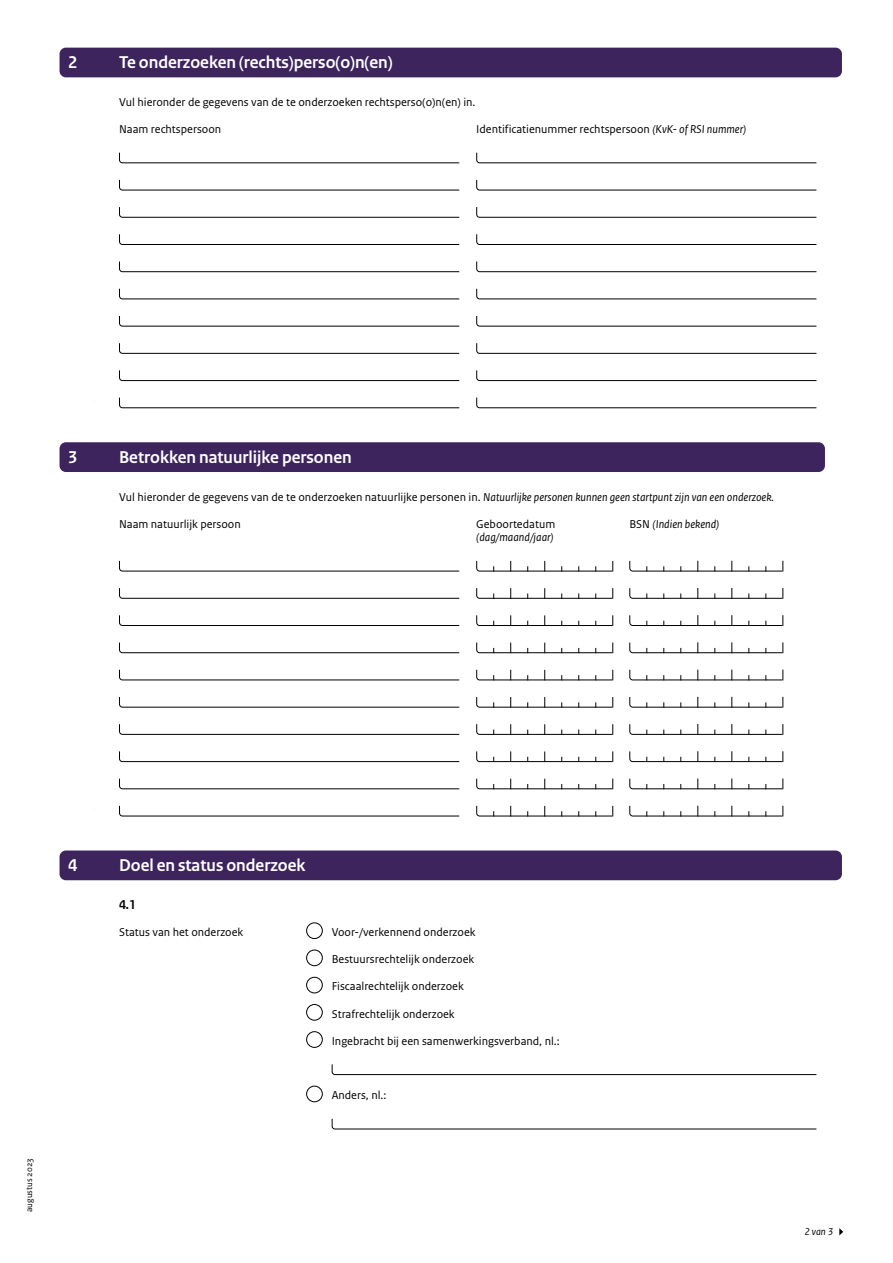
<style>
.page{position:relative;width:893px;height:1263px;background:#fff}
.page>*{position:absolute;margin:0;border:0;box-sizing:border-box;transform-origin:0 0}
.Kop_wit{font:700 18px "Rijksoverheid Sans Heading";color:#fff}
.Toelichting_Kop{font:700 13.5px "Rijksoverheid Sans Heading";color:#000}
.Tekst_invulkaders{font:12px "Rijksoverheid Sans Text";color:#000}
.Tekst_invulkaders-2{font:italic 12px/13.6px "Rijksoverheid Sans Text";color:#000}
.t1{font:italic 10.5px "Rijksoverheid Sans Text";color:#000}
.t2{font:9px "Rijksoverheid Sans Text";color:#000}
.s1{font-style:italic}
.s2{font-style:normal}
</style>
<div class="page">
<div style="left:306px;top:949px;width:17px;height:17px;border:1px solid #000;border-radius:50%"></div>
<div style="left:306px;top:1031px;width:17px;height:17px;border:1px solid #000;border-radius:50%"></div>
<div style="left:306px;top:977px;width:17px;height:16px;border:1px solid #000;border-radius:50%"></div>
<div style="left:306px;top:1086px;width:17px;height:16px;border:1px solid #000;border-radius:50%"></div>
<div style="left:306px;top:922px;width:17px;height:17px;border:1px solid #000;border-radius:50%"></div>
<div style="left:306px;top:1004px;width:17px;height:17px;border:1px solid #000;border-radius:50%"></div>
<svg style="left:119px;top:152px;width:341px;height:12px"></svg>
<svg style="left:119px;top:560px;width:341px;height:12px"></svg>
<svg style="left:119px;top:588px;width:341px;height:11px"></svg>
<svg style="left:119px;top:615px;width:341px;height:11px"></svg>
<svg style="left:119px;top:642px;width:341px;height:12px"></svg>
<svg style="left:119px;top:669px;width:341px;height:12px"></svg>
<svg style="left:119px;top:697px;width:341px;height:11px"></svg>
<svg style="left:119px;top:724px;width:341px;height:11px"></svg>
<svg style="left:119px;top:751px;width:341px;height:11px"></svg>
<svg style="left:119px;top:778px;width:341px;height:12px"></svg>
<svg style="left:119px;top:805px;width:341px;height:12px"></svg>
<svg style="left:331px;top:1064px;width:486px;height:11px"></svg>
<svg style="left:331px;top:1118px;width:486px;height:12px"></svg>
<svg style="left:476px;top:152px;width:341px;height:12px"></svg>
<svg style="left:119px;top:179px;width:341px;height:12px"></svg>
<svg style="left:476px;top:179px;width:341px;height:12px"></svg>
<svg style="left:119px;top:207px;width:341px;height:11px"></svg>
<svg style="left:476px;top:207px;width:341px;height:11px"></svg>
<svg style="left:119px;top:234px;width:341px;height:11px"></svg>
<svg style="left:476px;top:234px;width:341px;height:11px"></svg>
<svg style="left:119px;top:261px;width:341px;height:12px"></svg>
<svg style="left:476px;top:261px;width:341px;height:12px"></svg>
<svg style="left:119px;top:288px;width:341px;height:12px"></svg>
<svg style="left:476px;top:288px;width:341px;height:12px"></svg>
<svg style="left:119px;top:316px;width:341px;height:11px"></svg>
<svg style="left:476px;top:316px;width:341px;height:11px"></svg>
<svg style="left:119px;top:343px;width:341px;height:11px"></svg>
<svg style="left:476px;top:343px;width:341px;height:11px"></svg>
<svg style="left:119px;top:370px;width:341px;height:11px"></svg>
<svg style="left:476px;top:370px;width:341px;height:11px"></svg>
<svg style="left:119px;top:397px;width:341px;height:12px"></svg>
<svg style="left:476px;top:397px;width:341px;height:12px"></svg>
<svg style="left:476px;top:560px;width:137px;height:12px"></svg>
<svg style="left:476px;top:588px;width:137px;height:11px"></svg>
<svg style="left:476px;top:615px;width:137px;height:11px"></svg>
<svg style="left:476px;top:642px;width:137px;height:12px"></svg>
<svg style="left:476px;top:669px;width:137px;height:12px"></svg>
<svg style="left:476px;top:697px;width:137px;height:11px"></svg>
<svg style="left:476px;top:724px;width:137px;height:11px"></svg>
<svg style="left:476px;top:751px;width:137px;height:11px"></svg>
<svg style="left:476px;top:778px;width:137px;height:12px"></svg>
<svg style="left:476px;top:805px;width:137px;height:12px"></svg>
<svg style="left:629px;top:560px;width:154px;height:12px"></svg>
<svg style="left:629px;top:588px;width:154px;height:11px"></svg>
<svg style="left:629px;top:615px;width:154px;height:11px"></svg>
<svg style="left:629px;top:642px;width:154px;height:12px"></svg>
<svg style="left:629px;top:669px;width:154px;height:12px"></svg>
<svg style="left:629px;top:696px;width:154px;height:12px"></svg>
<svg style="left:629px;top:724px;width:154px;height:11px"></svg>
<svg style="left:629px;top:751px;width:154px;height:11px"></svg>
<svg style="left:629px;top:778px;width:154px;height:12px"></svg>
<svg style="left:629px;top:805px;width:154px;height:12px"></svg>
<svg style="left:839px;top:1228px;width:4px;height:7px"></svg>
<div style="left:60px;top:48px;width:782px;height:29px;background:#3e245d;border-radius:6px"></div>
<div style="left:60px;top:442px;width:765px;height:30px;background:#3e245d;border-radius:6px"></div>
<div style="left:60px;top:850px;width:782px;height:30px;background:#3e245d;border-radius:6px"></div>
<h2 class="Kop_wit" style="left:68px;top:52px;width:11px">2</h2>
<h2 class="Kop_wit" style="left:119px;top:52px;width:275px">Te onderzoeken (rechts)perso(o)n(en)</h2>
<p class="Tekst_invulkaders" style="left:119px;top:95px;width:358px">Vul hieronder de gegevens van de te onderzoeken rechtsperso(o)n(en) in.</p>
<p class="Tekst_invulkaders" style="left:119px;top:122px;width:104px">Naam rechtspersoon</p>
<p class="Tekst_invulkaders" style="left:476px;top:122px;width:272px">Identificatienummer rechtspersoon <span class="s1">(KvK- of RSI nummer)</span></p>
<h2 class="Kop_wit" style="left:68px;top:447px;width:11px">3</h2>
<h2 class="Kop_wit" style="left:119px;top:447px;width:234px">Betrokken natuurlijke personen</h2>
<p class="Tekst_invulkaders" style="left:119px;top:490px;width:656px">Vul hieronder de gegevens van de te onderzoeken natuurlijke personen in. <span class="s1">Natuurlijke personen kunnen geen startpunt zijn van een onderzoek.</span></p>
<p class="Tekst_invulkaders" style="left:119px;top:517px;width:123px">Naam natuurlijk persoon</p>
<p class="Tekst_invulkaders-2" style="left:476px;top:517px;width:80px"><span class="s2">Geboortedatum </span>(dag/maand/jaar)</p>
<p class="Tekst_invulkaders-2" style="left:629px;top:517px;width:91px"><span class="s2">BSN</span> (Indien bekend)</p>
<p class="t2" style="left:24px;top:1212px;width:56px;rotate:-90deg">augustus 2023</p>
<h2 class="Kop_wit" style="left:68px;top:855px;width:11px">4</h2>
<h2 class="Kop_wit" style="left:119px;top:855px;width:188px">Doel en status onderzoek</h2>
<h3 class="Toelichting_Kop" style="left:119px;top:897px;width:18px">4.1</h3>
<p class="Tekst_invulkaders" style="left:119px;top:925px;width:126px">Status van het onderzoek</p>
<p class="Tekst_invulkaders" style="left:332px;top:925px;width:145px">Voor-/verkennend onderzoek</p>
<p class="Tekst_invulkaders" style="left:332px;top:952px;width:144px">Bestuursrechtelijk onderzoek</p>
<p class="Tekst_invulkaders" style="left:332px;top:979px;width:134px">Fiscaalrechtelijk onderzoek</p>
<p class="Tekst_invulkaders" style="left:332px;top:1007px;width:125px">Strafrechtelijk onderzoek</p>
<p class="Tekst_invulkaders" style="left:332px;top:1034px;width:230px">Ingebracht bij een samenwerkingsverband, nl.:</p>
<p class="Tekst_invulkaders" style="left:332px;top:1088px;width:56px">Anders, nl.:</p>
<p class="t1" style="left:804px;top:1226px;width:30px">2 van 3</p>
</div>
